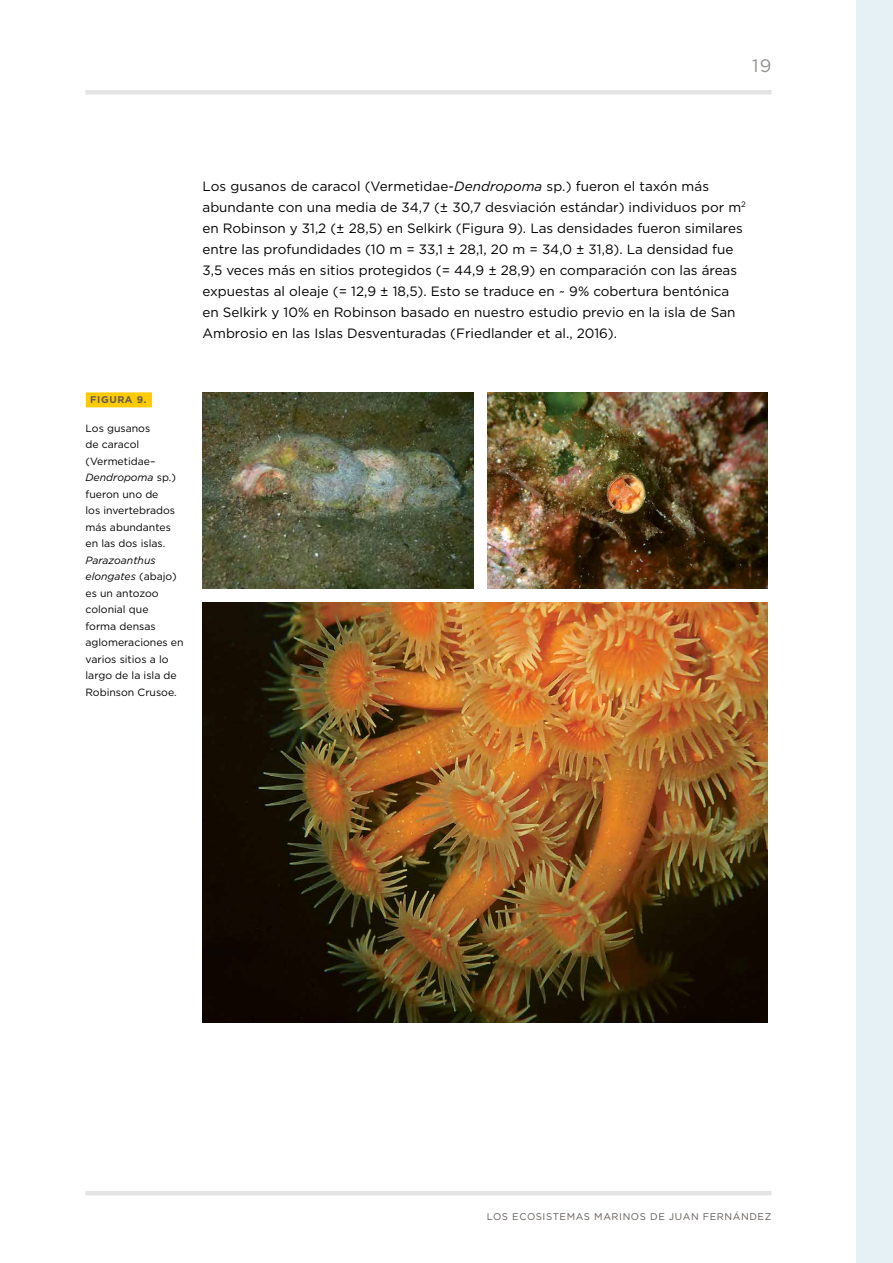
<style>
.page{position:relative;width:893px;height:1263px;background:#fff}
.page>*{position:absolute;margin:0;border:0;box-sizing:border-box;transform-origin:0 0}
.t1{font:18px "Gotham";color:#949290}
.t2{font:13.5px/21px "Gotham";color:#000}
.t3{font:10.5px/16.5px "Gotham";color:#000}
.t4{font:9.75px "Gotham";letter-spacing:.06em;color:#615c58}
.t5{font:700 9.75px "Gotham";letter-spacing:.06em;color:#615c58}
.s1{font-style:italic}
</style>
<div class="page">
<div style="left:857px;top:0;width:36px;height:1263px;background:#e6f1f6"></div>
<img style="left:202px;top:602px;width:566px;height:420px">
<img style="left:487px;top:392px;width:281px;height:197px">
<img style="left:202px;top:392px;width:271px;height:197px">
<div style="left:86px;top:392px;width:66px;height:15px;background:#ffca00"></div>
<div style="left:86px;top:90px;width:685px;height:5px;background:#e5e4e4"></div>
<hr style="left:86px;top:1191px;width:685px;height:4px;background:#e5e4e4">
<h1 class="t1" style="left:752px;top:54px;width:21px">19</h1>
<p class="t2" style="left:202px;top:175px;width:545px">Los gusanos de caracol (Vermetidae-<span class="s1">Dendropoma</span> sp.) fueron el taxón más abundante con una media de 34,7 (± 30,7 desviación estándar) individuos por m<sup>2 </sup>en Robinson y 31,2 (± 28,5) en Selkirk (Figura 9). Las densidades fueron similares entre las profundidades (10 m = 33,1 ± 28,1, 20 m = 34,0 ± 31,8). La densidad fue 3,5 veces más en sitios protegidos (= 44,9 ± 28,9) en comparación con las áreas expuestas al oleaje (= 12,9 ± 18,5). Esto se traduce en ~ 9% cobertura bentónica en Selkirk y 10% en Robinson basado en nuestro estudio previo en la isla de San Ambrosio en las Islas Desventuradas (Friedlander et al., 2016).</p>
<p class="t5" style="left:90px;top:393px;width:58px">FIGURA 9.</p>
<p class="t3" style="left:86px;top:420px;width:92px">Los gusanos<br>de caracol (Vermetidae–<br><span class="s1">Dendropoma</span> sp.) fueron uno de<br>los invertebrados más abundantes en las dos islas.</p>
<p class="t3" style="left:86px;top:552px;width:100px"><span class="s1">Parazoanthus elongates</span> (abajo) es un antozoo colonial que<br>forma densas aglomeraciones en varios sitios a lo largo de la isla de<br>Robinson Crusoe.</p>
<p class="t4" style="left:487px;top:1210px;width:286px">LOS ECOSISTEMAS MARINOS DE JUAN FERNÁNDEZ</p>
</div>
